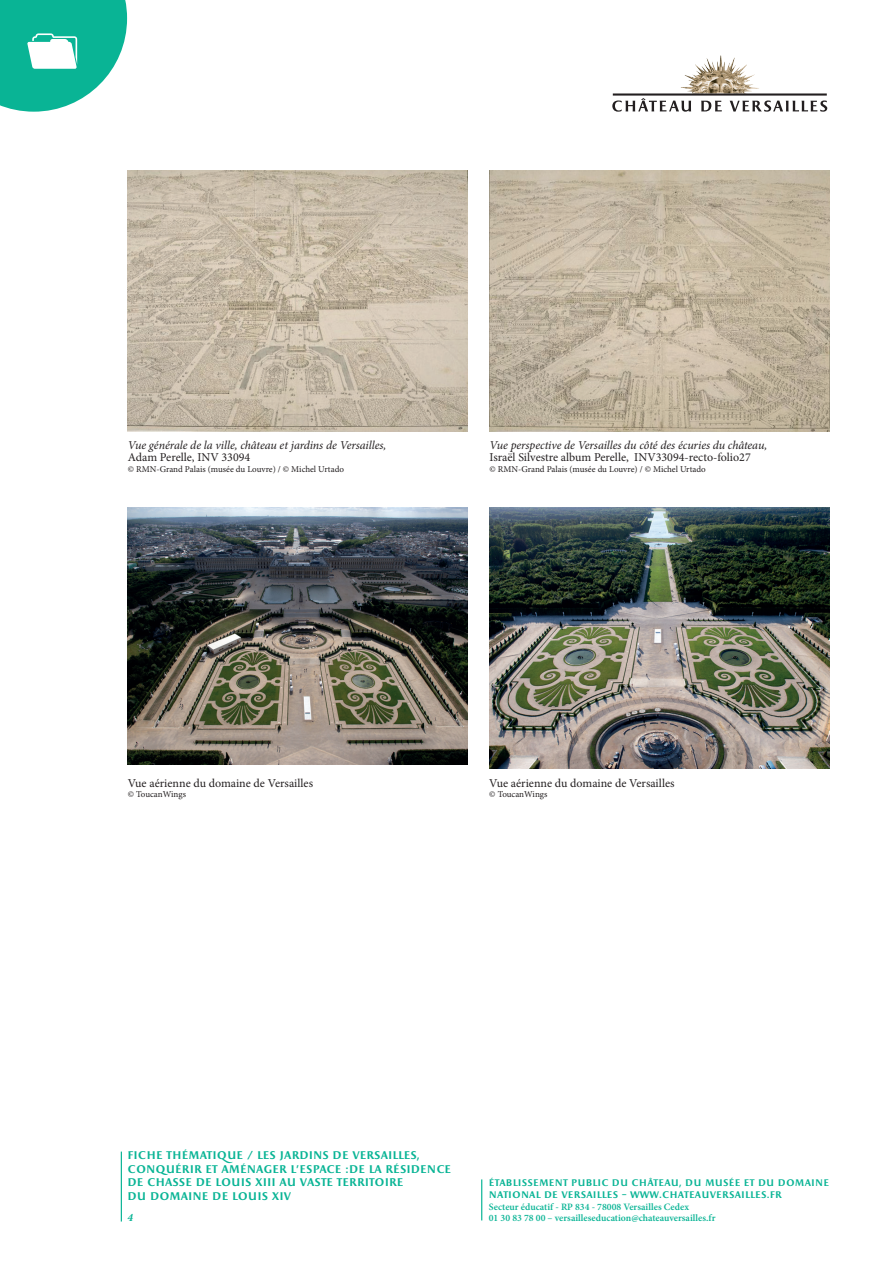
<style>
.page{position:relative;width:893px;height:1263px;background:#fff}
.page>*{position:absolute;margin:0;border:0;box-sizing:border-box;transform-origin:0 0}
.t1{font:12px "Minion Pro";color:#231f20}
.t2{font:italic 12px "Minion Pro";letter-spacing:-.005em;color:#231f20}
.t3{font:700 11.25px/13.5px "Apollon";color:#09b495}
.t4{font:italic 700 11.25px "Minion Pro";color:#09b495}
.t5{font:600 9.75px/11.7px "Minion Pro";color:#09b495}
.t6{font:700 9.6px/11.7px "Apollon";letter-spacing:.015em;color:#09b495}
.t7{font:9px "Minion Pro";letter-spacing:-.005em;color:#231f20}
</style>
<div class="page">
<img style="left:681px;top:55px;width:78px;height:38px">
<svg style="left:612px;top:93px;width:215px;height:19px"></svg>
<hr style="left:121px;top:1151px;width:1px;height:70px;background:#09b495">
<hr style="left:481px;top:1179px;width:1px;height:41px;background:#09b495">
<svg style="left:0;top:0;width:127px;height:112px"></svg>
<img style="left:489px;top:170px;width:340px;height:261px">
<img style="left:489px;top:507px;width:340px;height:261px">
<img style="left:128px;top:170px;width:340px;height:261px">
<img style="left:128px;top:507px;width:340px;height:257px">
<p class="t2" style="left:128px;top:437px;width:260px">Vue générale de la ville, château et jardins de Versailles,</p>
<p class="t1" style="left:128px;top:450px;width:124px">Adam Perelle, INV 33094</p>
<p class="t7" style="left:128px;top:463px;width:218px">© RMN-Grand Palais (musée du Louvre) / © Michel Urtado</p>
<p class="t2" style="left:490px;top:437px;width:279px">Vue perspective de Versailles du côté des écuries du château,</p>
<p class="t1" style="left:490px;top:450px;width:263px">Israël Silvestre album Perelle, INV33094-recto-folio27</p>
<p class="t7" style="left:490px;top:463px;width:218px">© RMN-Grand Palais (musée du Louvre) / © Michel Urtado</p>
<p class="t1" style="left:128px;top:775px;width:187px">Vue aérienne du domaine de Versailles</p>
<p class="t7" style="left:128px;top:788px;width:60px">© ToucanWings</p>
<p class="t1" style="left:489px;top:775px;width:187px">Vue aérienne du domaine de Versailles</p>
<p class="t7" style="left:489px;top:788px;width:60px">© ToucanWings</p>
<p class="t3" style="left:128px;top:1149px;width:325px">FICHE THÉMATIQUE / LES JARDINS DE VERSAILLES, CONQUÉRIR ET AMÉNAGER L’ESPACE :DE LA RÉSIDENCE DE CHASSE DE LOUIS XIII AU VASTE TERRITOIRE<br>DU DOMAINE DE LOUIS XIV</p>
<p class="t4" style="left:128px;top:1209px;width:7px">4</p>
<p class="t6" style="left:489px;top:1177px;width:342px">ÉTABLISSEMENT PUBLIC DU CHÂTEAU, DU MUSÉE ET DU DOMAINE<br>NATIONAL DE VERSAILLES – WWW.CHATEAUVERSAILLES.FR</p>
<p class="t5" style="left:489px;top:1201px;width:228px">Secteur éducatif - RP 834 - 78008 Versailles Cedex<br>01 30 83 78 00 – versailleseducation@chateauversailles.fr</p>
</div>
